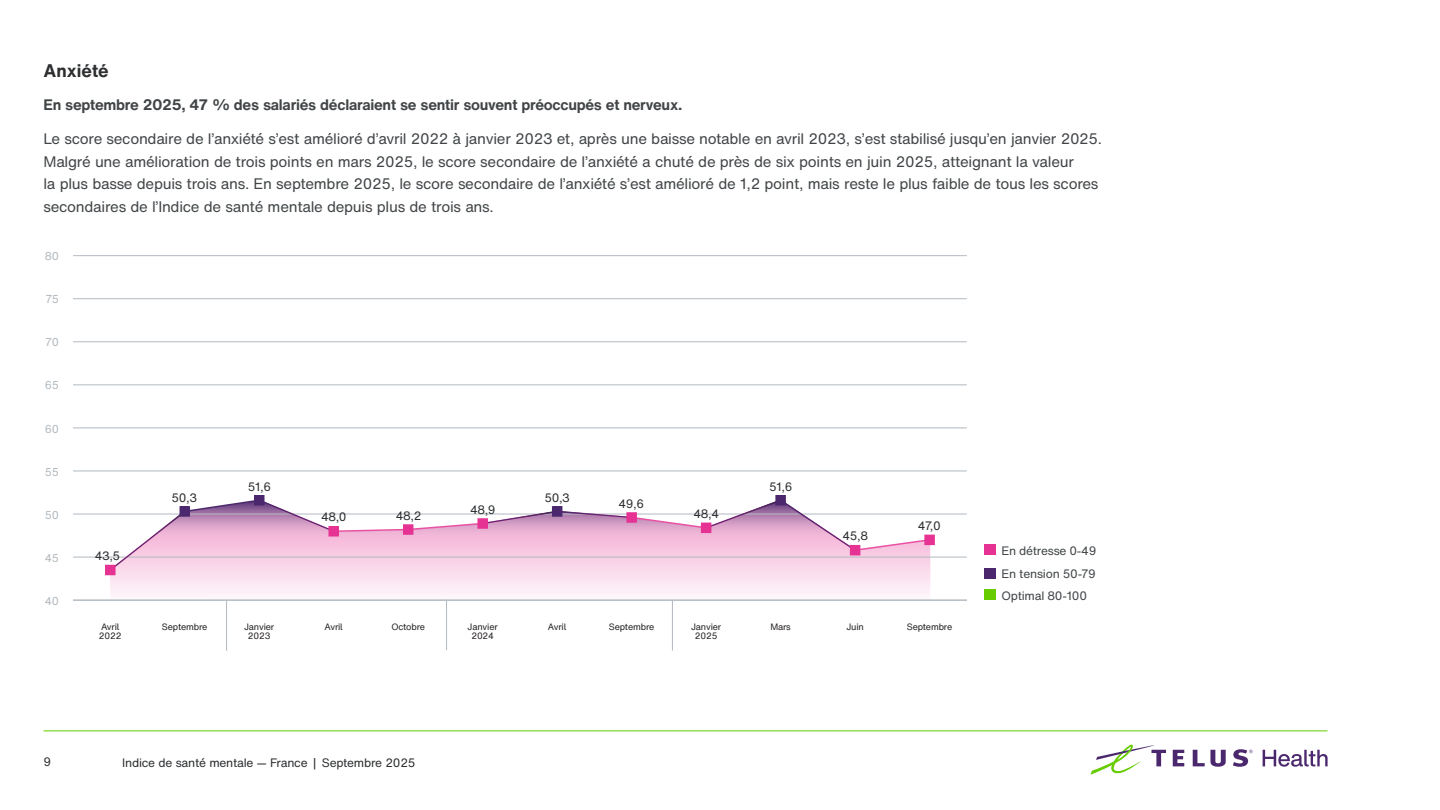
<style>
.page{position:relative;width:1440px;height:810px;background:#fff}
.page>*{position:absolute;margin:0;border:0;box-sizing:border-box;transform-origin:0 0}
.t1{font:700 18px "H Nfor TELUS";color:#2c2e30}
.t2{font:15px/22.5px "H Nfor TELUS";letter-spacing:-.02em;color:#414547}
.t3{font:700 15px "H Nfor TELUS";letter-spacing:-.02em;color:#414547}
.t4{font:12px "H Nfor TELUS";letter-spacing:-.02em;color:#2c2e30}
.t5{font:12px/22.8px "H Nfor TELUS";letter-spacing:-.015em;color:#414547;text-align:justify}
.t6{font:11.25px "H Nfor TELUS";color:#b2b9bf}
.t7{font:9px "H Nfor TELUSSA";letter-spacing:-.015em;color:#231f20}
</style>
<div class="page">
<hr style="left:44px;top:730px;width:1284px;height:1px;background:#6c0">
<svg style="left:1173px;top:750px;width:11px;height:16px"></svg>
<svg style="left:1193px;top:750px;width:33px;height:17px"></svg>
<svg style="left:1090px;top:745px;width:76px;height:30px"></svg>
<svg style="left:1233px;top:749px;width:20px;height:18px"></svg>
<svg style="left:1263px;top:750px;width:65px;height:17px"></svg>
<svg style="left:110px;top:572px;width:820px;height:28px"></svg>
<hr style="left:73px;top:600px;width:894px;height:1px;background:#b2b9bf">
<hr style="left:73px;top:557px;width:894px;height:1px;background:#b2b9bf">
<hr style="left:73px;top:514px;width:894px;height:1px;background:#b2b9bf">
<hr style="left:73px;top:471px;width:894px;height:1px;background:#b2b9bf">
<hr style="left:73px;top:428px;width:894px;height:1px;background:#b2b9bf">
<hr style="left:73px;top:384px;width:894px;height:1px;background:#b2b9bf">
<hr style="left:73px;top:341px;width:894px;height:1px;background:#b2b9bf">
<hr style="left:73px;top:298px;width:894px;height:1px;background:#b2b9bf">
<hr style="left:73px;top:255px;width:894px;height:1px;background:#b2b9bf">
<svg style="left:108px;top:500px;width:823px;height:72px"></svg>
<div style="left:106px;top:566px;width:9px;height:9px;background:#e53293"></div>
<div style="left:105px;top:565px;width:11px;height:10px;border:2px solid #e53293"></div>
<div style="left:180px;top:507px;width:9px;height:9px;background:#4b286d"></div>
<div style="left:180px;top:506px;width:10px;height:11px;border:2px solid #4b286d"></div>
<div style="left:255px;top:496px;width:9px;height:9px;background:#4b286d"></div>
<div style="left:254px;top:495px;width:11px;height:11px;border:2px solid #4b286d"></div>
<div style="left:329px;top:527px;width:9px;height:9px;background:#e53293"></div>
<div style="left:328px;top:526px;width:11px;height:11px;border:2px solid #e53293"></div>
<div style="left:404px;top:525px;width:9px;height:9px;background:#e53293"></div>
<div style="left:403px;top:524px;width:10px;height:11px;border:2px solid #e53293"></div>
<div style="left:478px;top:519px;width:9px;height:9px;background:#e53293"></div>
<div style="left:477px;top:518px;width:11px;height:11px;border:2px solid #e53293"></div>
<div style="left:553px;top:507px;width:9px;height:9px;background:#4b286d"></div>
<div style="left:552px;top:506px;width:10px;height:11px;border:2px solid #4b286d"></div>
<div style="left:627px;top:513px;width:9px;height:9px;background:#e53293"></div>
<div style="left:626px;top:512px;width:11px;height:11px;border:2px solid #e53293"></div>
<div style="left:702px;top:523px;width:9px;height:9px;background:#e53293"></div>
<div style="left:701px;top:523px;width:10px;height:10px;border:2px solid #e53293"></div>
<div style="left:776px;top:496px;width:9px;height:9px;background:#4b286d"></div>
<div style="left:775px;top:495px;width:11px;height:11px;border:2px solid #4b286d"></div>
<div style="left:851px;top:546px;width:9px;height:9px;background:#e53293"></div>
<div style="left:850px;top:545px;width:10px;height:10px;border:2px solid #e53293"></div>
<div style="left:925px;top:535px;width:9px;height:9px;background:#e53293"></div>
<div style="left:924px;top:535px;width:11px;height:10px;border:2px solid #e53293"></div>
<div style="left:985px;top:589px;width:11px;height:11px;background:#6c0"></div>
<div style="left:985px;top:568px;width:11px;height:11px;background:#4b286d"></div>
<div style="left:985px;top:544px;width:11px;height:11px;background:#e53293"></div>
<hr style="left:226px;top:600px;width:1px;height:51px;background:#b2b9bf">
<hr style="left:446px;top:600px;width:1px;height:50px;background:#b2b9bf">
<hr style="left:672px;top:600px;width:1px;height:50px;background:#b2b9bf">
<p class="t1" style="left:44px;top:57px;width:67px">Anxiété</p>
<p class="t3" style="left:44px;top:94px;width:640px">En septembre 2025, 47 % des salariés déclaraient se sentir souvent préoccupés et nerveux.</p>
<p class="t2" style="left:44px;top:127px;width:1058px">Le score secondaire de l’anxiété s’est amélioré d’avril 2022 à janvier 2023 et, après une baisse notable en avril 2023, s’est stabilisé jusqu’en janvier 2025.<br>Malgré une amélioration de trois points en mars 2025, le score secondaire de l’anxiété a chuté de près de six points en juin 2025, atteignant la valeur<br>la plus basse depuis trois ans. En septembre 2025, le score secondaire de l’anxiété s’est amélioré de 1,2 point, mais reste le plus faible de tous les scores secondaires de l’Indice de santé mentale depuis plus de trois ans.</p>
<p class="t6" style="left:45px;top:248px;width:16px">80</p>
<p class="t6" style="left:45px;top:291px;width:15px">75</p>
<p class="t6" style="left:45px;top:334px;width:15px">70</p>
<p class="t6" style="left:45px;top:378px;width:16px">65</p>
<p class="t6" style="left:45px;top:421px;width:16px">60</p>
<p class="t6" style="left:45px;top:464px;width:16px">55</p>
<p class="t6" style="left:45px;top:507px;width:16px">50</p>
<p class="t6" style="left:45px;top:550px;width:16px">45</p>
<p class="t6" style="left:45px;top:593px;width:16px">40</p>
<p class="t4" style="left:95px;top:547px;width:27px">43,5</p>
<p class="t4" style="left:172px;top:489px;width:27px">50,3</p>
<p class="t7" style="left:101px;top:620px;width:20px">Avril</p>
<p class="t7" style="left:162px;top:620px;width:47px">Septembre</p>
<p class="t7" style="left:99px;top:629px;width:24px">2022</p>
<p class="t4" style="left:248px;top:478px;width:25px">51,6</p>
<p class="t4" style="left:321px;top:509px;width:27px">48,0</p>
<p class="t4" style="left:396px;top:507px;width:27px">48,2</p>
<p class="t7" style="left:244px;top:620px;width:32px">Janvier</p>
<p class="t7" style="left:324px;top:620px;width:20px">Avril</p>
<p class="t7" style="left:391px;top:620px;width:35px">Octobre</p>
<p class="t7" style="left:248px;top:629px;width:24px">2023</p>
<p class="t4" style="left:470px;top:501px;width:27px">48,9</p>
<p class="t4" style="left:544px;top:489px;width:27px">50,3</p>
<p class="t4" style="left:619px;top:495px;width:27px">49,6</p>
<p class="t7" style="left:468px;top:620px;width:32px">Janvier</p>
<p class="t7" style="left:548px;top:620px;width:20px">Avril</p>
<p class="t7" style="left:609px;top:620px;width:47px">Septembre</p>
<p class="t7" style="left:471px;top:629px;width:24px">2024</p>
<p class="t4" style="left:694px;top:505px;width:27px">48,4</p>
<p class="t4" style="left:769px;top:478px;width:25px">51,6</p>
<p class="t4" style="left:842px;top:528px;width:27px">45,8</p>
<p class="t4" style="left:918px;top:517px;width:24px">47,0</p>
<p class="t7" style="left:691px;top:620px;width:32px">Janvier</p>
<p class="t7" style="left:770px;top:620px;width:22px">Mars</p>
<p class="t7" style="left:846px;top:620px;width:19px">Juin</p>
<p class="t7" style="left:907px;top:620px;width:47px">Septembre</p>
<p class="t7" style="left:695px;top:629px;width:24px">2025</p>
<p class="t4" style="left:44px;top:754px;width:9px">9</p>
<p class="t4" style="left:122px;top:754px;width:295px">Indice de santé mentale — France | Septembre 2025</p>
<p class="t5" style="left:1002px;top:539px;width:96px">En détresse 0-49<br>En tension 50-79<br>Optimal 80-100</p>
</div>
